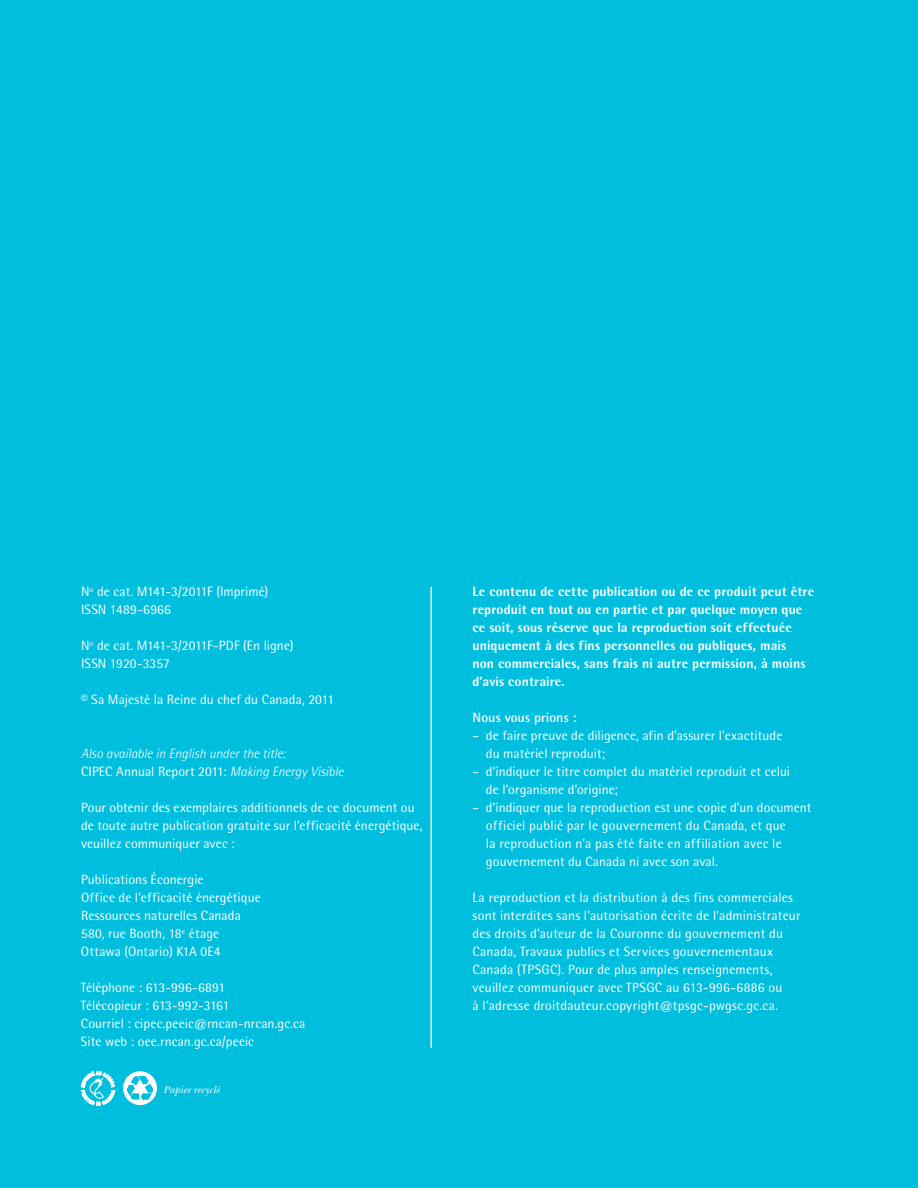
<style>
.page{position:relative;width:918px;height:1188px;background:#00bedd}
.page>*{position:absolute;margin:0;border:0;box-sizing:border-box;transform-origin:0 0}
.t1{font:13.5px/18px "Rotis Semi Sans Std";letter-spacing:.01em;color:#fff}
.t2{font:800 13.5px/18px "Rotis Semi Sans Std";letter-spacing:.01em;color:#fff}
.t3{font:italic 300 13.5px/18px "Rotis Semi Sans Std";color:#fff}
.t4{font:700 13.5px "Rotis Semi Sans Std";color:#fff}
.t5{font:italic 10.5px "New Baskerville Std";letter-spacing:.02em;color:#fff}
.s1{font-weight:400;font-style:normal}
</style>
<div class="page">
<hr style="left:430px;top:587px;width:2px;height:461px;background:#fff">
<svg style="left:81px;top:1071px;width:34px;height:35px"></svg>
<svg style="left:123px;top:1071px;width:34px;height:34px"></svg>
<p class="t1" style="left:81px;top:582px;width:189px">N<sup>o</sup> de cat. M141-3/2011F (Imprimé)<br>ISSN 1489-6966</p>
<p class="t1" style="left:81px;top:636px;width:214px">N<sup>o</sup> de cat. M141-3/2011F-PDF (En ligne)<br>ISSN 1920-3357</p>
<p class="t1" style="left:81px;top:690px;width:255px">© Sa Majesté la Reine du chef du Canada, 2011</p>
<p class="t3" style="left:81px;top:744px;width:264px">Also available in English under the title:<br><span class="s1">CIPEC Annual Report 2011:</span> Making Energy Visible</p>
<p class="t1" style="left:81px;top:798px;width:343px">Pour obtenir des exemplaires additionnels de ce document ou de toute autre publication gratuite sur l’efficacité énergétique, veuillez communiquer avec :</p>
<p class="t1" style="left:81px;top:870px;width:181px">Publications Éconergie<br>Office de l’efficacité énergétique<br>Ressources naturelles Canada<br>580, rue Booth, 18<sup>e</sup> étage<br>Ottawa (Ontario) K1A 0E4</p>
<p class="t1" style="left:81px;top:978px;width:226px">Téléphone : 613-996-6891<br>Télécopieur : 613-992-3161<br>Courriel : cipec.peeic@rncan-nrcan.gc.ca Site web : oee.rncan.gc.ca/peeic</p>
<p class="t5" style="left:164px;top:1083px;width:58px">Papier recyclé</p>
<p class="t2" style="left:472px;top:582px;width:343px">Le contenu de cette publication ou de ce produit peut être reproduit en tout ou en partie et par quelque moyen que ce soit, sous réserve que la reproduction soit effectuée uniquement à des fins personnelles ou publiques, mais<br>non commerciales, sans frais ni autre permission, à moins d’avis contraire.</p>
<p class="t4" style="left:472px;top:709px;width:106px">Nous vous prions :</p>
<p class="t1" style="left:486px;top:726px;width:298px;text-indent:-14px">– de faire preuve de diligence, afin d’assurer l’exactitude du matériel reproduit;</p>
<p class="t1" style="left:486px;top:762px;width:306px;text-indent:-14px">– d’indiquer le titre complet du matériel reproduit et celui de l’organisme d’origine;</p>
<p class="t1" style="left:486px;top:798px;width:327px;text-indent:-14px">– d’indiquer que la reproduction est une copie d’un document officiel publié par le gouvernement du Canada, et que<br>la reproduction n’a pas été faite en affiliation avec le gouvernement du Canada ni avec son aval.</p>
<p class="t1" style="left:472px;top:888px;width:330px">La reproduction et la distribution à des fins commerciales sont interdites sans l’autorisation écrite de l’administrateur des droits d’auteur de la Couronne du gouvernement du Canada, Travaux publics et Services gouvernementaux Canada (TPSGC). Pour de plus amples renseignements, veuillez communiquer avec TPSGC au 613-996-6886 ou<br>à l’adresse droitdauteur.copyright@tpsgc-pwgsc.gc.ca.</p>
</div>
